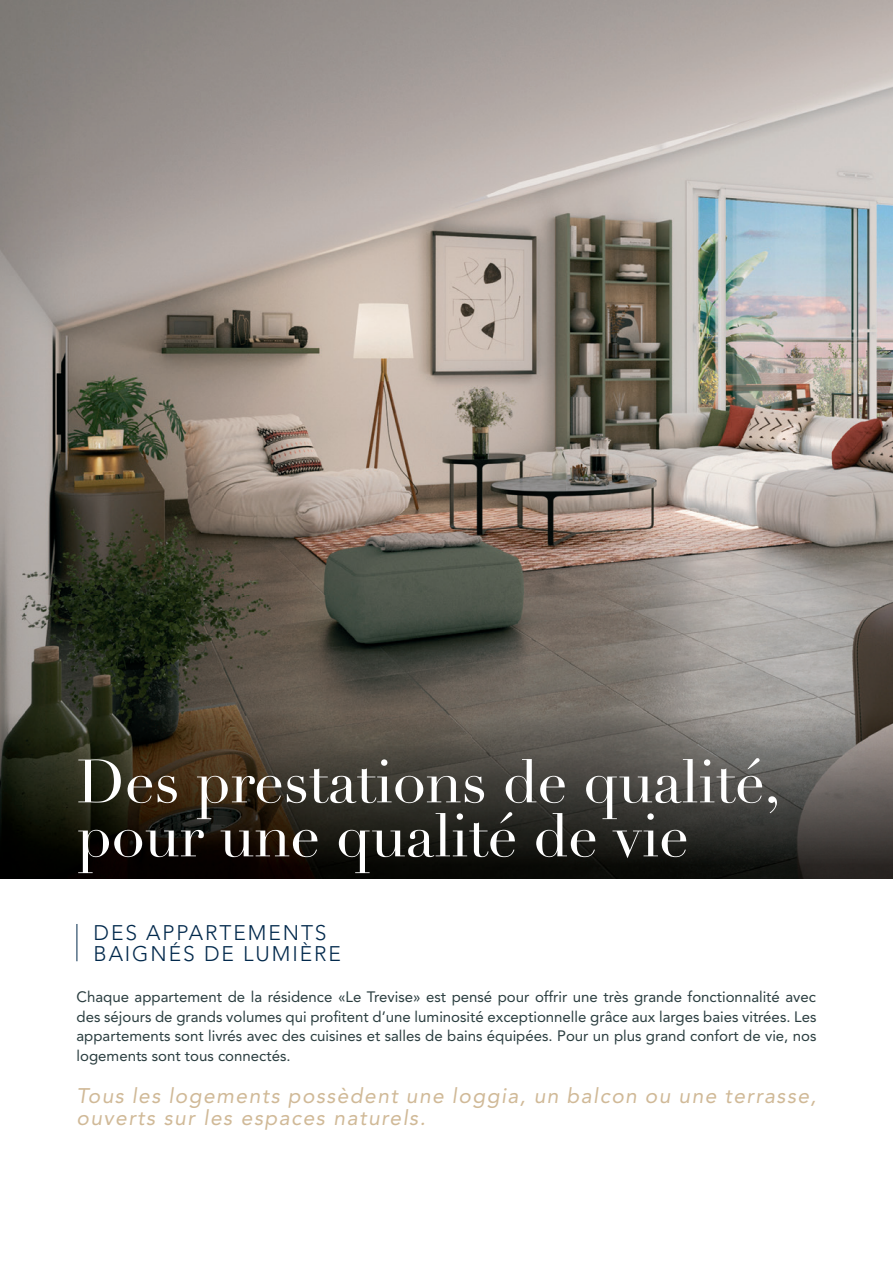
<style>
.page{position:relative;width:893px;height:1263px;background:#fff}
.page>*{position:absolute;margin:0;border:0;box-sizing:border-box;transform-origin:0 0}
.t1{font:60px/54px "Didot";letter-spacing:-.01em;color:#fff}
.t2{font:italic 21px/22.5px "Avenir LT Std";letter-spacing:.07em;color:#d0b997}
.t3{font:300 21px/21px "Avenir LT Std";letter-spacing:.09em;color:#02294c}
.t4{font:15px/19.5px "Avenir LT Std";color:#2a3d3f;text-align:justify}
</style>
<div class="page">
<img style="left:0;top:0;width:893px;height:878px">
<hr style="left:77px;top:924px;width:1px;height:37px;background:#02294c">
<h1 class="t1" style="left:77px;top:756px;width:706px">Des prestations de qualité, pour une qualité de vie</h1>
<h2 class="t3" style="left:94px;top:922px;width:249px">DES APPARTEMENTS<br>BAIGNÉS DE LUMIÈRE</h2>
<p class="t4" style="left:77px;top:987px;width:741px">Chaque appartement de la résidence «Le Trevise» est pensé pour offrir une très grande fonctionnalité avec des séjours de grands volumes qui profitent d’une luminosité exceptionnelle grâce aux larges baies vitrées. Les appartements sont livrés avec des cuisines et salles de bains équipées. Pour un plus grand confort de vie, nos logements sont tous connectés.</p>
<h2 class="t2" style="left:77px;top:1084px;width:741px">Tous les logements possèdent une loggia, un balcon ou une terrasse, ouverts sur les espaces naturels.</h2>
</div>
